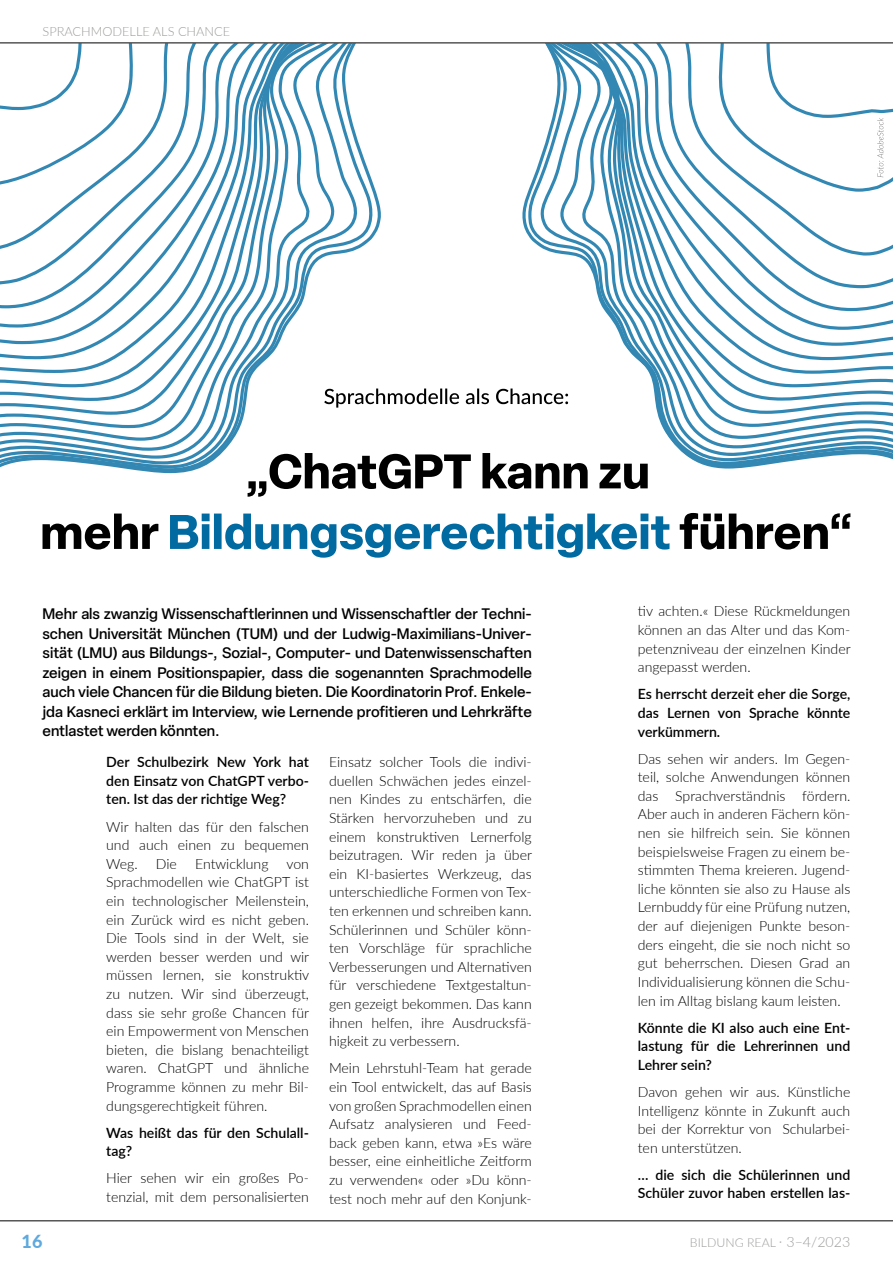
<style>
.page{position:relative;width:893px;height:1263px;background:#fff}
.page>*{position:absolute;margin:0;border:0;box-sizing:border-box;transform-origin:0 0}
.t1{font:800 18px "Lato";color:#5ea9de}
.t2{font:500 15px/19.5px "Elza";color:#000;text-align:justify}
.t3{font:300 14.1px/18.6px "Lato";color:#000;text-align:justify}
.t4{font:600 14.1px/18.6px "Lato";color:#000;text-align:justify}
.t5{font:300 12.75px "Lato";color:#9d9d9c}
.t6{font:300 12.3px "Lato";color:#9d9d9c}
.s1{font-size:14.25px}
</style>
<div class="page">
<hr style="left:0;top:1220px;width:893px;height:1px;background:#000">
<hr style="left:0;top:43px;width:893px;height:1px;background:#000">
<svg style="left:128px;top:43px;width:198px;height:453px"></svg>
<svg style="left:0;top:43px;width:317px;height:426px"></svg>
<svg style="left:0;top:43px;width:305px;height:396px"></svg>
<svg style="left:0;top:43px;width:293px;height:359px"></svg>
<svg style="left:0;top:43px;width:276px;height:319px"></svg>
<svg style="left:0;top:43px;width:254px;height:266px"></svg>
<svg style="left:0;top:43px;width:221px;height:242px"></svg>
<svg style="left:0;top:43px;width:177px;height:208px"></svg>
<svg style="left:520px;top:43px;width:373px;height:426px"></svg>
<svg style="left:680px;top:513px;width:170px;height:36px"></svg>
<svg style="left:170px;top:513px;width:499px;height:45px"></svg>
<svg style="left:43px;top:513px;width:115px;height:36px"></svg>
<svg style="left:248px;top:453px;width:400px;height:44px"></svg>
<svg style="left:324px;top:388px;width:244px;height:20px"></svg>
<svg style="left:715px;top:43px;width:178px;height:149px"></svg>
<p class="t5" style="left:43px;top:22px;width:189px">SPRACHMODELLE ALS CHANCE</p>
<p class="t2" style="left:43px;top:604px;width:491px">Mehr als zwanzig Wissenschaftlerinnen und Wissenschaftler der Techni&shy;schen Universität München (TUM) und der Ludwig-Maximilians-Univer&shy;sität (LMU) aus Bildungs-, Sozial-, Computer- und Datenwissenschaften zeigen in einem Positionspapier, dass die sogenannten Sprachmodelle auch viele Chancen für die Bildung bieten. Die Koordinatorin Prof. Enkele&shy;jda Kasneci erklärt im Interview, wie Lernende profitieren und Lehrkräfte entlastet werden könnten.</p>
<p class="t3" style="left:638px;top:601px;width:214px">tiv achten.« Diese Rückmeldungen können an das Alter und das Kom&shy;petenzniveau der einzelnen Kinder angepasst werden.</p>
<p class="t4" style="left:638px;top:684px;width:214px">Es herrscht derzeit eher die Sorge, das Lernen von Sprache könnte verkümmern.</p>
<p class="t3" style="left:638px;top:749px;width:214px">Das sehen wir anders. Im Gegen&shy;teil, solche Anwendungen können das Sprachverständnis fördern.<br>Aber auch in anderen Fächern kön&shy;nen sie hilfreich sein. Sie können beispielsweise Fragen zu einem be&shy;stimmten Thema kreieren. Jugend&shy;liche könnten sie also zu Hause als Lernbuddy für eine Prüfung nutzen, der auf diejenigen Punkte beson&shy;ders eingeht, die sie noch nicht so gut beherrschen. Diesen Grad an Individualisierung können die Schu&shy;len im Alltag bislang kaum leisten.</p>
<p class="t4" style="left:638px;top:1017px;width:214px">Könnte die KI also auch eine Ent&shy;lastung für die Lehrerinnen und Lehrer sein?</p>
<p class="t3" style="left:638px;top:1082px;width:214px">Davon gehen wir aus. Künstliche Intelligenz könnte in Zukunft auch bei der Korrektur von Schularbei&shy;ten unterstützen.</p>
<p class="t4" style="left:638px;top:1165px;width:214px">… die sich die Schülerinnen und<br>Schüler zuvor haben erstellen las-</p>
<p class="t4" style="left:106px;top:752px;width:204px">Der Schulbezirk New York hat den Einsatz von ChatGPT verbo&shy;ten. Ist das der richtige Weg?</p>
<p class="t3" style="left:106px;top:817px;width:204px">Wir halten das für den falschen und auch einen zu bequemen Weg.</p>
<p class="t3" style="left:329px;top:752px;width:205px">Einsatz solcher Tools die indivi&shy;duellen Schwächen jedes einzel&shy;nen Kindes zu entschärfen, die Stärken hervorzuheben und zu einem konstruktiven Lernerfolg beizutragen. Wir reden ja über ein KI-basiertes Werkzeug, das unterschiedliche Formen von Tex&shy;ten erkennen und schreiben kann.<br>Schülerinnen und Schüler könn&shy;ten Vorschläge für sprachliche Verbesserungen und Alternativen für verschiedene Textgestaltun&shy;gen gezeigt bekommen. Das kann ihnen helfen, ihre Ausdrucksfä&shy;higkeit zu verbessern.</p>
<p class="t3" style="left:329px;top:1058px;width:204px">Mein Lehrstuhl-Team hat gerade ein Tool entwickelt, das auf Basis von großen Sprachmodellen einen Aufsatz analysieren und Feed&shy;back geben kann, etwa »Es wäre besser, eine einheitliche Zeitform zu verwenden« oder »Du könn&shy;test noch mehr auf den Konjunk-</p>
<p class="t3" style="left:156px;top:854px;width:23px">Die</p>
<p class="t3" style="left:195px;top:854px;width:75px">Entwicklung</p>
<p class="t3" style="left:106px;top:854px;width:205px;text-indent:180px">von Sprachmodellen wie ChatGPT ist ein technologischer Meilenstein, ein Zurück wird es nicht geben.<br>Die Tools sind in der Welt, sie werden besser werden und wir müssen lernen, sie konstruktiv zu nutzen. Wir sind überzeugt, dass sie sehr große Chancen für ein Empowerment von Menschen bieten, die bislang benachteiligt waren. ChatGPT und ähnliche Programme können zu mehr Bil&shy;dungsgerechtigkeit führen.</p>
<p class="t4" style="left:106px;top:1122px;width:204px">Was heißt das für den Schulall&shy;tag?</p>
<p class="t3" style="left:106px;top:1168px;width:204px">Hier sehen wir ein großes Po&shy;tenzial, mit dem personalisierten</p>
<p class="t1" style="left:22px;top:1228px;width:22px">16</p>
<p class="t6" style="left:690px;top:1234px;width:162px">BILDUNG REAL <span class="s1">· 3–4/2023</span></p>
</div>
